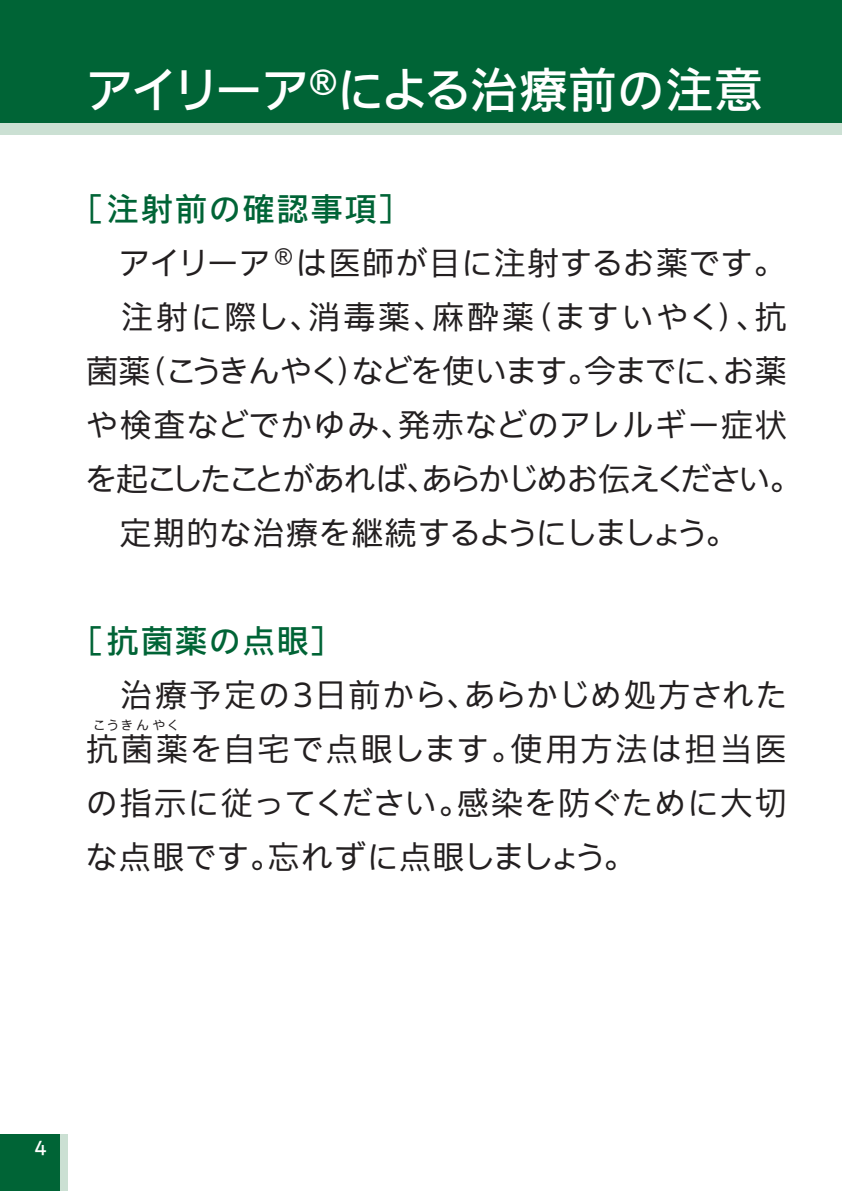
<style>
.page{position:relative;width:842px;height:1191px;background:#fff}
.page>*{position:absolute;margin:0;border:0;box-sizing:border-box;transform-origin:0 0}
.t1{font:48px "Iwa UCDA Goth Std Md 90 pv RKSJ H";letter-spacing:-.03em;color:#fff}
.t2{font:32px/54px "Iwa UCDA Goth Std R2 90 pv RKSJ H";letter-spacing:.01em;color:#231f20}
.t3{font:32px "Iwa UCDA Goth Std Md 90 pv RKSJ H";letter-spacing:.065em;color:#006436}
.t4{font:18.4px "Iwa UCDA Goth Std Md 90 pv RKSJ H";color:#fff}
.t5{font:13px "Iwa UCDA Goth Std Th 90 pv RKSJ H";letter-spacing:.095em;color:#231f20}
</style>
<div class="page">
<div style="left:0;top:1134px;width:68px;height:56px;background:#cbe0d3"></div>
<div style="left:0;top:1134px;width:60px;height:56px;background:#006436"></div>
<div style="left:0;top:0;width:842px;height:134px;background:#cbe0d3"></div>
<div style="left:0;top:0;width:842px;height:122px;background:#006436"></div>
<h1 class="t1" style="left:86px;top:55px;width:678px">アイリーア<sup>®</sup>による治療前の注意</h1>
<p class="t3" style="left:70px;top:185px;width:342px">［注射前の確認事項］</p>
<p class="t2" style="left:85px;top:233px;width:718px">　アイリーア<sup>®</sup>は医師が目に注射するお薬です。　注射に際し、消毒薬、麻酔薬（ますいやく）、抗菌薬（こうきんやく）などを使います。今までに、お薬や検査などでかゆみ、発赤などのアレルギー症状を起こしたことがあれば、あらかじめお伝えください。　定期的な治療を継続するようにしましょう。</p>
<p class="t3" style="left:70px;top:617px;width:273px">［抗菌薬の点眼］</p>
<p class="t2" style="left:86px;top:665px;width:703px;text-align:justify">　治療予定の3日前から、あらかじめ処方された抗菌薬を自宅で点眼します。使用方法は担当医の指示に従ってください。感染を防ぐために大切な点眼です。忘れずに点眼しましょう。</p>
<p class="t5" style="left:93px;top:715px;width:88px">こうきんやく</p>
<p class="t4" style="left:35px;top:1134px;width:14px">4</p>
</div>
